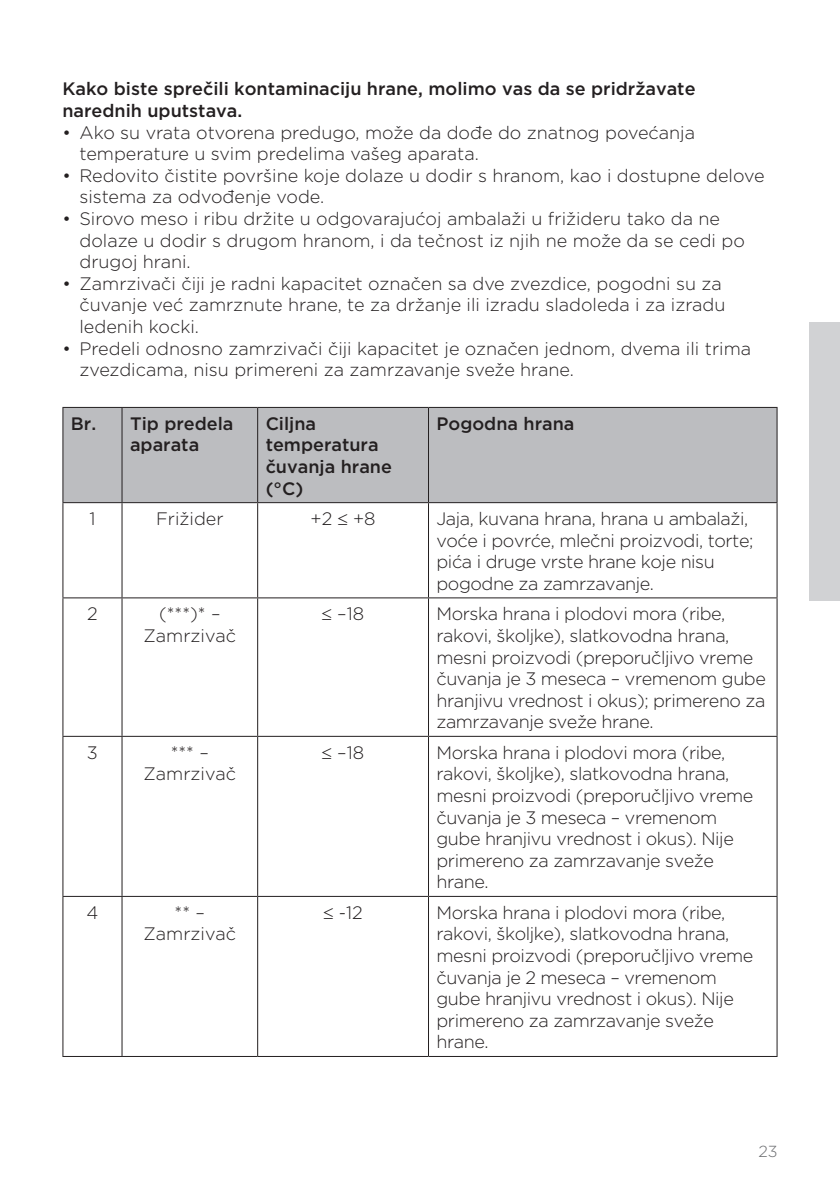
<style>
.page{position:relative;width:840px;height:1191px;background:#fff}
.page>*{position:absolute;margin:0;border:0;box-sizing:border-box;transform-origin:0 0}
.tabela_tekst{font:300 18px/21.6px "Gotham";letter-spacing:-.025em;color:#231f20}
.seznam{font:300 18px/21.6px "Gotham";color:#231f20}
.besedilo{font:500 18px/21.6px "Gotham";color:#231f20}
.tabela_tekst-2{font:500 18px/21.6px "Gotham";color:#231f20}
.tabela_tekst-3{font:300 18px/21.6px "Gotham";color:#231f20;text-align:center}
.t1{font:300 16px "Gotham";color:#6c6d70}
</style>
<div class="page">
<div style="left:808px;top:322px;width:31px;height:279px;background:#d1d2d4"></div>
<div style="left:63px;top:408px;width:713px;height:94px;background:#bcbdc0"></div>
<hr style="left:62px;top:407px;width:60px;height:1px;background:#231f20">
<hr style="left:62px;top:408px;width:1px;height:94px;background:#231f20">
<hr style="left:122px;top:407px;width:135px;height:1px;background:#231f20">
<hr style="left:121px;top:408px;width:1px;height:94px;background:#231f20">
<hr style="left:257px;top:407px;width:171px;height:1px;background:#231f20">
<hr style="left:257px;top:408px;width:1px;height:94px;background:#231f20">
<hr style="left:428px;top:407px;width:349px;height:1px;background:#231f20">
<hr style="left:428px;top:408px;width:1px;height:94px;background:#231f20">
<hr style="left:776px;top:408px;width:1px;height:94px;background:#231f20">
<hr style="left:62px;top:502px;width:60px;height:1px;background:#231f20">
<hr style="left:62px;top:503px;width:1px;height:94px;background:#231f20">
<hr style="left:122px;top:502px;width:135px;height:1px;background:#231f20">
<hr style="left:121px;top:503px;width:1px;height:94px;background:#231f20">
<hr style="left:257px;top:502px;width:171px;height:1px;background:#231f20">
<hr style="left:257px;top:503px;width:1px;height:94px;background:#231f20">
<hr style="left:428px;top:502px;width:349px;height:1px;background:#231f20">
<hr style="left:428px;top:503px;width:1px;height:94px;background:#231f20">
<hr style="left:776px;top:503px;width:1px;height:94px;background:#231f20">
<hr style="left:62px;top:597px;width:60px;height:1px;background:#231f20">
<hr style="left:62px;top:598px;width:1px;height:138px;background:#231f20">
<hr style="left:122px;top:597px;width:135px;height:1px;background:#231f20">
<hr style="left:121px;top:598px;width:1px;height:138px;background:#231f20">
<hr style="left:257px;top:597px;width:171px;height:1px;background:#231f20">
<hr style="left:257px;top:598px;width:1px;height:138px;background:#231f20">
<hr style="left:428px;top:597px;width:349px;height:1px;background:#231f20">
<hr style="left:428px;top:598px;width:1px;height:138px;background:#231f20">
<hr style="left:776px;top:598px;width:1px;height:138px;background:#231f20">
<hr style="left:62px;top:736px;width:60px;height:1px;background:#231f20">
<hr style="left:62px;top:737px;width:1px;height:159px;background:#231f20">
<hr style="left:122px;top:736px;width:135px;height:1px;background:#231f20">
<hr style="left:121px;top:737px;width:1px;height:159px;background:#231f20">
<hr style="left:257px;top:736px;width:171px;height:1px;background:#231f20">
<hr style="left:257px;top:737px;width:1px;height:159px;background:#231f20">
<hr style="left:428px;top:736px;width:349px;height:1px;background:#231f20">
<hr style="left:428px;top:737px;width:1px;height:159px;background:#231f20">
<hr style="left:776px;top:737px;width:1px;height:159px;background:#231f20">
<hr style="left:62px;top:896px;width:60px;height:1px;background:#231f20">
<hr style="left:62px;top:897px;width:1px;height:159px;background:#231f20">
<hr style="left:122px;top:896px;width:135px;height:1px;background:#231f20">
<hr style="left:121px;top:897px;width:1px;height:159px;background:#231f20">
<hr style="left:257px;top:896px;width:171px;height:1px;background:#231f20">
<hr style="left:257px;top:897px;width:1px;height:159px;background:#231f20">
<hr style="left:428px;top:896px;width:349px;height:1px;background:#231f20">
<hr style="left:428px;top:897px;width:1px;height:159px;background:#231f20">
<hr style="left:776px;top:897px;width:1px;height:159px;background:#231f20">
<hr style="left:62px;top:1056px;width:60px;height:1px;background:#231f20">
<hr style="left:122px;top:1056px;width:135px;height:1px;background:#231f20">
<hr style="left:257px;top:1056px;width:171px;height:1px;background:#231f20">
<hr style="left:428px;top:1056px;width:349px;height:1px;background:#231f20">
<p class="besedilo" style="left:62px;top:78px;width:634px">Kako biste sprečili kontaminaciju hrane, molimo vas da se pridržavate narednih uputstava.</p>
<p class="seznam" style="left:79px;top:121px;width:616px;text-indent:-17px">• Ako su vrata otvorena predugo, može da dođe do znatnog povećanja temperature u svim predelima vašeg aparata.</p>
<p class="seznam" style="left:79px;top:164px;width:686px;text-indent:-17px">• Redovito čistite površine koje dolaze u dodir s hranom, kao i dostupne delove sistema za odvođenje vode.</p>
<p class="seznam" style="left:79px;top:207px;width:666px;text-indent:-17px">• Sirovo meso i ribu držite u odgovarajućoj ambalaži u frižideru tako da ne dolaze u dodir s drugom hranom, i da tečnost iz njih ne može da se cedi po drugoj hrani.</p>
<p class="seznam" style="left:79px;top:272px;width:647px;text-indent:-17px">• Zamrzivači čiji je radni kapacitet označen sa dve zvezdice, pogodni su za čuvanje već zamrznute hrane, te za držanje ili izradu sladoleda i za izradu ledenih kocki.</p>
<p class="seznam" style="left:79px;top:337px;width:672px;text-indent:-17px">• Predeli odnosno zamrzivači čiji kapacitet je označen jednom, dvema ili trima zvezdicama, nisu primereni za zamrzavanje sveže hrane.</p>
<p class="tabela_tekst-2" style="left:71px;top:412px;width:27px">Br.</p>
<p class="tabela_tekst-2" style="left:130px;top:412px;width:105px">Tip predela aparata</p>
<p class="tabela_tekst-2" style="left:265px;top:412px;width:128px">Ciljna temperatura čuvanja hrane (°C)</p>
<p class="tabela_tekst-2" style="left:436px;top:412px;width:139px">Pogodna hrana</p>
<p class="tabela_tekst" style="left:89px;top:507px;width:8px">1</p>
<p class="tabela_tekst-3" style="left:156px;top:507px;width:69px">Frižider</p>
<p class="tabela_tekst" style="left:310px;top:507px;width:66px">+2 ≤ +8</p>
<p class="tabela_tekst" style="left:436px;top:507px;width:318px">Jaja, kuvana hrana, hrana u ambalaži, voće i povrće, mlečni proizvodi, torte; pića i druge vrste hrane koje nisu pogodne za zamrzavanje.</p>
<p class="tabela_tekst" style="left:87px;top:602px;width:12px">2</p>
<p class="tabela_tekst-3" style="left:143px;top:602px;width:94px">(***)* –<br>Zamrzivač</p>
<p class="tabela_tekst" style="left:322px;top:602px;width:44px">≤ –18</p>
<p class="tabela_tekst" style="left:436px;top:602px;width:331px">Morska hrana i plodovi mora (ribe, rakovi, školjke), slatkovodna hrana, mesni proizvodi (preporučljivo vreme čuvanja je 3 meseca – vremenom gube hranjivu vrednost i okus); primereno za zamrzavanje sveže hrane.</p>
<p class="tabela_tekst" style="left:87px;top:741px;width:12px">3</p>
<p class="tabela_tekst-3" style="left:143px;top:741px;width:94px">*** –<br>Zamrzivač</p>
<p class="tabela_tekst" style="left:322px;top:741px;width:44px">≤ –18</p>
<p class="tabela_tekst" style="left:436px;top:741px;width:318px">Morska hrana i plodovi mora (ribe, rakovi, školjke), slatkovodna hrana, mesni proizvodi (preporučljivo vreme čuvanja je 3 meseca – vremenom gube hranjivu vrednost i okus). Nije primereno za zamrzavanje sveže hrane.</p>
<p class="tabela_tekst" style="left:86px;top:901px;width:13px">4</p>
<p class="tabela_tekst-3" style="left:143px;top:901px;width:94px">** –<br>Zamrzivač</p>
<p class="tabela_tekst" style="left:323px;top:901px;width:41px">≤ -12</p>
<p class="tabela_tekst" style="left:436px;top:901px;width:318px">Morska hrana i plodovi mora (ribe, rakovi, školjke), slatkovodna hrana, mesni proizvodi (preporučljivo vreme čuvanja je 2 meseca – vremenom gube hranjivu vrednost i okus). Nije primereno za zamrzavanje sveže hrane.</p>
<p class="t1" style="left:757px;top:1140px;width:21px">23</p>
</div>
